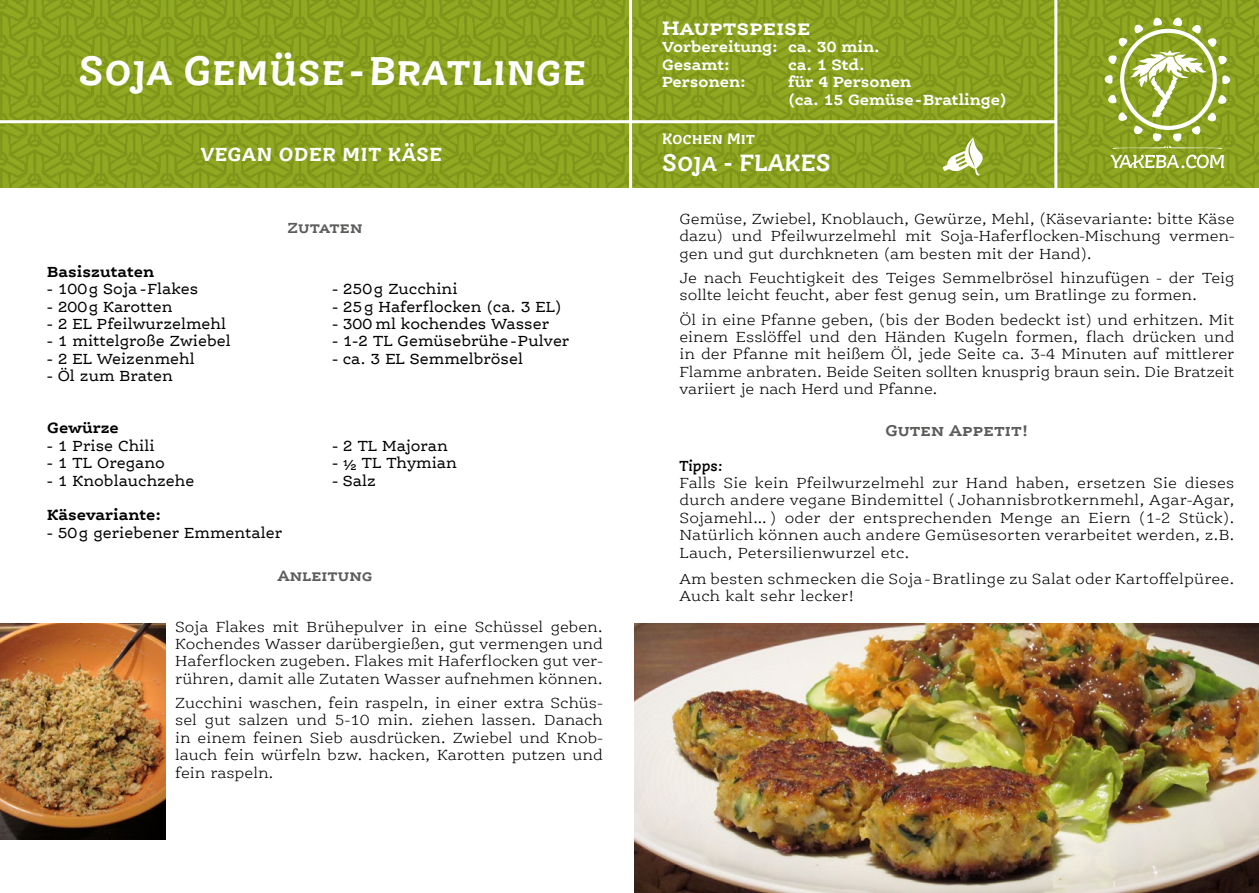
<style>
.page{position:relative;width:1259px;height:893px;background:#fff}
.page>*{position:absolute;margin:0;border:0;box-sizing:border-box;transform-origin:0 0}
.t1{font:italic 700 43.5px "Ernestine Sc Offc Pro";color:#fff}
.t2{font:italic 700 25.5px "Ernestine Sc Offc Pro";color:#fff}
.t3{font:italic 700 24px "Ernestine Sc Offc Pro";color:#fff}
.t4{font:700 21px "Ernestine Sc Offc Pro";color:#fff}
.t5{font:700 16.5px "Ernestine Sc Offc Pro";color:#5c5c5b}
.t6{font:italic 700 16.5px "Ernestine Sc Offc Pro";color:#fff}
.t7{font:300 15.75px/17.4px "Ernestine Offc Pro";color:#000;text-align:justify}
.t8{font:15.75px "Ernestine Offc Pro";color:#000}
.t9{font:700 15.75px/17.4px "Ernestine Offc Pro";color:#fff}
.t10{font:700 15.75px "Ernestine Offc Pro";color:#000}
.t11{font:700 15.75px "Ernestine Sc Offc Pro";color:#5c5c5b}
.t12{font:italic 600 15.75px "Ernestine Offc Pro";color:#000}
</style>
<div class="page">
<img style="left:0;top:0;width:1259px;height:188px">
<svg style="left:1110px;top:155px;width:114px;height:13px"></svg>
<svg style="left:1104px;top:17px;width:126px;height:132px"></svg>
<hr style="left:629px;top:0;width:3px;height:239px;background:#fff">
<hr style="left:1054px;top:0;width:3px;height:239px;background:#fff">
<hr style="left:0;top:120px;width:1056px;height:3px;background:#fff">
<svg style="left:942px;top:138px;width:45px;height:38px"></svg>
<img style="left:0;top:624px;width:166px;height:215px">
<img style="left:635px;top:624px;width:624px;height:269px">
<h1 class="t1" style="left:79px;top:45px;width:509px">Soja Gemüse-Bratlinge</h1>
<h3 class="t3" style="left:200px;top:139px;width:243px">vegan oder mit käse</h3>
<p class="t11" style="left:288px;top:219px;width:76px">Zutaten</p>
<p class="t10" style="left:47px;top:261px;width:108px">Basiszutaten</p>
<p class="t8" style="left:47px;top:279px;width:153px">- 100g Soja -Flakes</p>
<p class="t8" style="left:332px;top:279px;width:127px">- 250g Zucchini</p>
<p class="t8" style="left:47px;top:297px;width:127px">- 200g Karotten</p>
<p class="t8" style="left:332px;top:297px;width:231px">- 25g Haferflocken (ca. 3 EL)</p>
<p class="t8" style="left:47px;top:314px;width:180px">- 2 EL Pfeilwurzelmehl</p>
<p class="t8" style="left:332px;top:314px;width:218px">- 300 ml kochendes Wasser</p>
<p class="t8" style="left:47px;top:332px;width:185px">- 1 mittelgroße Zwiebel</p>
<p class="t8" style="left:332px;top:332px;width:238px">- 1-2 TL Gemüsebrühe-Pulver</p>
<p class="t8" style="left:47px;top:349px;width:149px">- 2 EL Weizenmehl</p>
<p class="t8" style="left:332px;top:349px;width:192px">- ca. 3 EL Semmelbrösel</p>
<p class="t8" style="left:47px;top:366px;width:127px">- Öl zum Braten</p>
<p class="t10" style="left:47px;top:418px;width:73px">Gewürze</p>
<p class="t8" style="left:47px;top:436px;width:109px">- 1 Prise Chili</p>
<p class="t8" style="left:332px;top:436px;width:117px">- 2 TL Majoran</p>
<p class="t8" style="left:47px;top:453px;width:119px">- 1 TL Oregano</p>
<p class="t8" style="left:332px;top:453px;width:126px">- ½ TL Thymian</p>
<p class="t8" style="left:47px;top:471px;width:149px">- 1 Knoblauchzehe</p>
<p class="t8" style="left:332px;top:471px;width:45px">- Salz</p>
<p class="t10" style="left:47px;top:505px;width:116px">Käsevariante:</p>
<p class="t8" style="left:47px;top:523px;width:236px">- 50g geriebener Emmentaler</p>
<p class="t11" style="left:277px;top:567px;width:97px">Anleitung</p>
<p class="t7" style="left:175px;top:617px;width:429px">Soja Flakes mit Brühepulver in eine Schüssel geben.<br>Kochendes Wasser darübergießen, gut vermengen und Haferflocken zugeben. Flakes mit Haferflocken gut ver&shy;rühren, damit alle Zutaten Wasser aufnehmen können.</p>
<p class="t7" style="left:175px;top:694px;width:429px">Zucchini waschen, fein raspeln, in einer extra Schüs&shy;sel gut salzen und 5-10 min. ziehen lassen. Danach in einem feinen Sieb ausdrücken. Zwiebel und Knob&shy;lauch fein würfeln bzw. hacken, Karotten putzen und fein raspeln.</p>
<h3 class="t4" style="left:662px;top:16px;width:150px">Hauptspeise</h3>
<p class="t9" style="left:662px;top:38px;width:219px">Vorbereitung: ca. 30 min.<br>Gesamt:</p>
<p class="t9" style="left:788px;top:55px;width:78px">ca. 1 Std.</p>
<p class="t9" style="left:662px;top:73px;width:85px">Personen:</p>
<p class="t9" style="left:788px;top:73px;width:220px">für 4 Personen<br>(ca. 15 Gemüse-Bratlinge)</p>
<p class="t6" style="left:662px;top:129px;width:95px">Kochen Mit</p>
<h2 class="t2" style="left:662px;top:148px;width:170px">Soja - FLAKES</h2>
<p class="t7" style="left:679px;top:210px;width:556px">Gemüse, Zwiebel, Knoblauch, Gewürze, Mehl, (Käsevariante: bitte Käse dazu) und Pfeilwurzelmehl mit Soja-Haferflocken-Mischung vermen&shy;gen und gut durchkneten (am besten mit der Hand).</p>
<p class="t7" style="left:679px;top:269px;width:556px">Je nach Feuchtigkeit des Teiges Semmelbrösel hinzufügen - der Teig sollte leicht feucht, aber fest genug sein, um Bratlinge zu formen.</p>
<p class="t7" style="left:679px;top:310px;width:556px">Öl in eine Pfanne geben, (bis der Boden bedeckt ist) und erhitzen. Mit einem Esslöffel und den Händen Kugeln formen, flach drücken und in der Pfanne mit heißem Öl, jede Seite ca. 3-4 Minuten auf mittlerer Flamme anbraten. Beide Seiten sollten knusprig braun sein. Die Bratzeit variiert je nach Herd und Pfanne.</p>
<p class="t5" style="left:885px;top:421px;width:145px">Guten Appetit!</p>
<p class="t12" style="left:679px;top:456px;width:45px">Tipps:</p>
<p class="t7" style="left:679px;top:474px;width:556px">Falls Sie kein Pfeilwurzelmehl zur Hand haben, ersetzen Sie dieses durch andere vegane Bindemittel ( Johannisbrotkernmehl, Agar-Agar, Sojamehl... ) oder der entsprechenden Menge an Eiern (1-2 Stück).<br>Natürlich können auch andere Gemüsesorten verarbeitet werden, z.B.<br>Lauch, Petersilienwurzel etc.</p>
<p class="t7" style="left:679px;top:569px;width:556px">Am besten schmecken die Soja - Bratlinge zu Salat oder Kartoffelpüree.<br>Auch kalt sehr lecker!</p>
</div>
